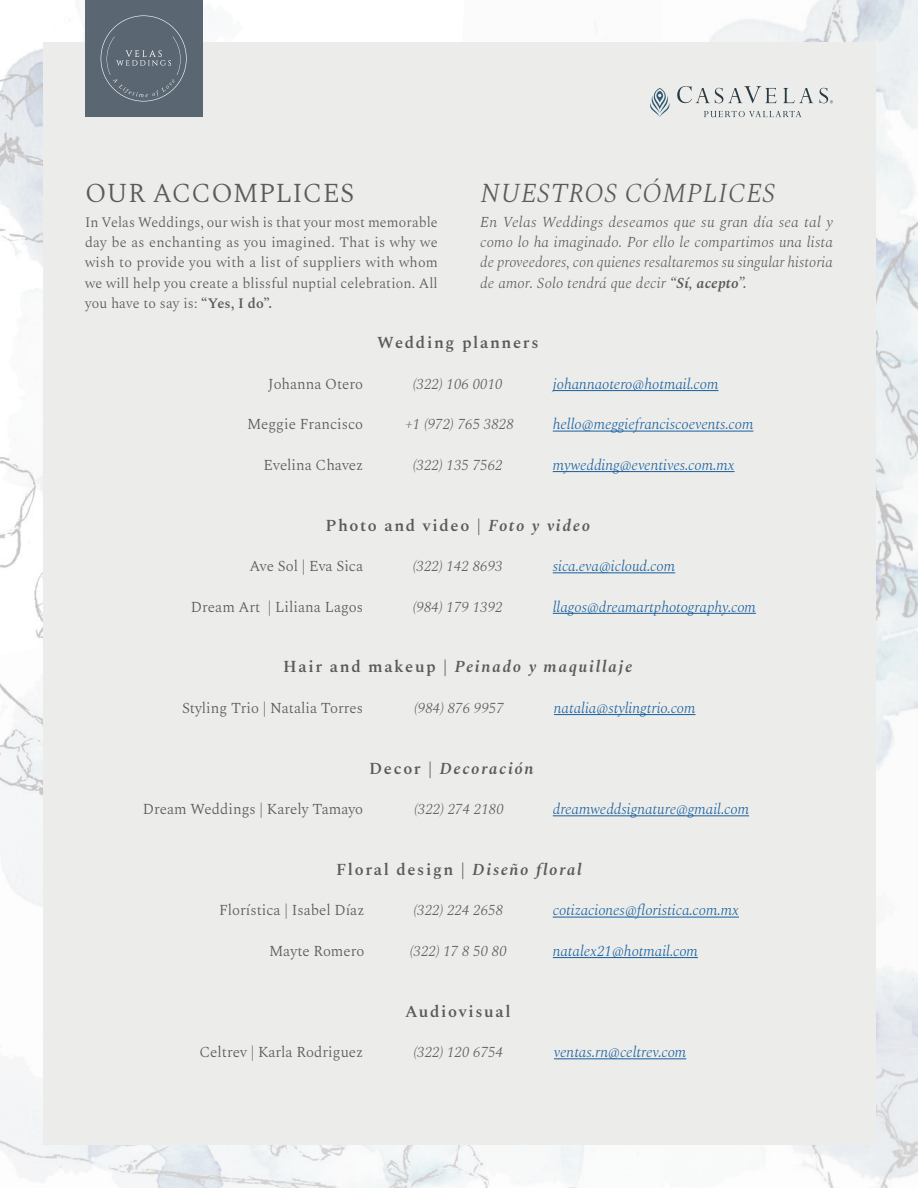
<style>
.page{position:relative;width:918px;height:1188px;background:#fff}
.page>*{position:absolute;margin:0;border:0;box-sizing:border-box;transform-origin:0 0}
.t1{font:italic 300 27px "Spectral";letter-spacing:.01em;color:#595b5c}
.t2{font:300 27px "Spectral";letter-spacing:.01em;color:#595b5c}
.t3{font:600 16.5px "Spectral";letter-spacing:.1em;color:#595b5c}
.t4{font:italic 600 16.5px "Spectral";letter-spacing:.1em;color:#595b5c}
.t5{font:italic 300 15px/20.2px "Spectral";color:#595b5c;text-align:justify}
.t6{font:italic 300 15px "Spectral";color:#175d9e}
.t7{font:300 15px "Spectral";color:#595b5c}
.t8{font:300 14.25px/20.2px "Spectral";letter-spacing:.01em;color:#595b5c;text-align:justify}
.s1{font-weight:600}
.s2{font-style:italic}
.s3{font-style:normal}
</style>
<div class="page">
<img style="left:0;top:0;width:413px;height:605px">
<img style="left:35px;top:605px;width:8px;height:23px">
<img style="left:875px;top:0;width:43px;height:488px">
<img style="left:875px;top:148px;width:15px;height:200px">
<img style="left:661px;top:0;width:237px;height:148px">
<img style="left:763px;top:1049px;width:155px;height:139px">
<img style="left:153px;top:1145px;width:202px;height:43px">
<img style="left:360px;top:1145px;width:97px;height:43px">
<img style="left:0;top:628px;width:153px;height:560px">
<img style="left:457px;top:1145px;width:182px;height:43px">
<img style="left:875px;top:590px;width:43px;height:459px">
<img style="left:875px;top:488px;width:43px;height:102px">
<div style="left:43px;top:43px;width:832px;height:1102px;background:#ecedea"></div>
<div style="left:85px;top:0;width:117px;height:117px;background:#5a6672"></div>
<svg style="left:101px;top:15px;width:86px;height:86px"></svg>
<svg style="left:650px;top:88px;width:20px;height:29px"></svg>
<svg style="left:704px;top:111px;width:97px;height:6px"></svg>
<svg style="left:677px;top:86px;width:100px;height:17px"></svg>
<svg style="left:783px;top:88px;width:31px;height:15px"></svg>
<svg style="left:820px;top:88px;width:13px;height:15px"></svg>
<hr style="left:553px;top:390px;width:166px;height:1px;background:#175d9e">
<hr style="left:553px;top:431px;width:200px;height:1px;background:#175d9e">
<hr style="left:553px;top:471px;width:182px;height:1px;background:#175d9e">
<hr style="left:553px;top:573px;width:122px;height:1px;background:#175d9e">
<hr style="left:553px;top:613px;width:203px;height:1px;background:#175d9e">
<hr style="left:554px;top:714px;width:142px;height:1px;background:#175d9e">
<hr style="left:553px;top:816px;width:196px;height:1px;background:#175d9e">
<hr style="left:553px;top:917px;width:186px;height:1px;background:#175d9e">
<hr style="left:553px;top:957px;width:145px;height:1px;background:#175d9e">
<hr style="left:554px;top:1059px;width:132px;height:1px;background:#175d9e">
<h1 class="t1" style="left:480px;top:174px;width:297px">NUESTROS CÓMPLICES</h1>
<h1 class="t2" style="left:85px;top:174px;width:271px">OUR ACCOMPLICES</h1>
<p class="t8" style="left:85px;top:212px;width:354px">In Velas Weddings, our wish is that your most memorable day be as enchanting as you imagined. That is why we wish to provide you with a list of suppliers with whom we will help you create a blissful nuptial celebration. All you have to say is: <span class="s1">“Yes, I do”.</span></p>
<p class="t5" style="left:480px;top:212px;width:354px">En Velas Weddings deseamos que su gran día sea tal y como lo ha imaginado. Por ello le compartimos una lista de proveedores, con quienes resaltaremos su singular historia de amor. Solo tendrá que decir <span class="s1">“Sí, acepto”.</span></p>
<p class="t7" style="left:268px;top:373px;width:96px">Johanna Otero</p>
<p class="t7" style="left:247px;top:413px;width:118px">Meggie Francisco</p>
<p class="t7" style="left:264px;top:454px;width:101px">Evelina Chavez</p>
<p class="t3" style="left:377px;top:331px;width:163px">Wedding planners</p>
<p class="t5" style="left:413px;top:374px;width:91px">(322) 106 0010</p>
<p class="t5" style="left:405px;top:414px;width:110px">+1 (972) 765 3828</p>
<p class="t5" style="left:413px;top:455px;width:91px">(322) 135 7562</p>
<p class="t6" style="left:553px;top:373px;width:167px">johannaotero@hotmail.com</p>
<p class="t6" style="left:553px;top:413px;width:202px">hello@meggiefranciscoevents.com</p>
<p class="t6" style="left:553px;top:454px;width:183px">mywedding@eventives.com.mx</p>
<p class="t3" style="left:325px;top:513px;width:266px">Photo and video | <span class="s2">Foto y video</span></p>
<p class="t7" style="left:249px;top:555px;width:115px">Ave Sol | Eva Sica</p>
<p class="t7" style="left:191px;top:596px;width:174px">Dream Art | Liliana Lagos</p>
<p class="t5" style="left:413px;top:556px;width:91px">(322) 142 8693</p>
<p class="t5" style="left:413px;top:597px;width:91px">(984) 179 1392</p>
<p class="t6" style="left:553px;top:555px;width:124px">sica.eva@icloud.com</p>
<p class="t6" style="left:553px;top:596px;width:205px">llagos@dreamartphotography.com</p>
<p class="t4" style="left:283px;top:655px;width:351px"><span class="s3">Hair and makeup |</span> Peinado y maquillaje</p>
<p class="t7" style="left:182px;top:697px;width:183px">Styling Trio | Natalia Torres</p>
<p class="t5" style="left:414px;top:698px;width:91px">(984) 876 9957</p>
<p class="t6" style="left:554px;top:697px;width:143px">natalia@stylingtrio.com</p>
<p class="t4" style="left:369px;top:756px;width:166px"><span class="s3">Decor |</span> Decoración</p>
<p class="t7" style="left:143px;top:798px;width:222px">Dream Weddings | Karely Tamayo</p>
<p class="t5" style="left:414px;top:799px;width:91px">(322) 274 2180</p>
<p class="t6" style="left:553px;top:798px;width:198px">dreamweddsignature@gmail.com</p>
<p class="t3" style="left:336px;top:857px;width:247px">Floral design | <span class="s2">Diseño floral</span></p>
<p class="t7" style="left:219px;top:899px;width:147px">Florística | Isabel Díaz</p>
<p class="t7" style="left:269px;top:940px;width:97px">Mayte Romero</p>
<p class="t5" style="left:413px;top:900px;width:91px">(322) 224 2658</p>
<p class="t5" style="left:410px;top:941px;width:99px">(322) 17 8 50 80</p>
<p class="t3" style="left:405px;top:999px;width:107px">Audiovisual</p>
<p class="t6" style="left:553px;top:899px;width:188px">cotizaciones@floristica.com.mx</p>
<p class="t6" style="left:553px;top:940px;width:147px">natalex21@hotmail.com</p>
<p class="t7" style="left:200px;top:1041px;width:165px">Celtrev | Karla Rodriguez</p>
<p class="t5" style="left:413px;top:1042px;width:91px">(322) 120 6754</p>
<p class="t6" style="left:554px;top:1041px;width:134px">ventas.rn@celtrev.com</p>
</div>
